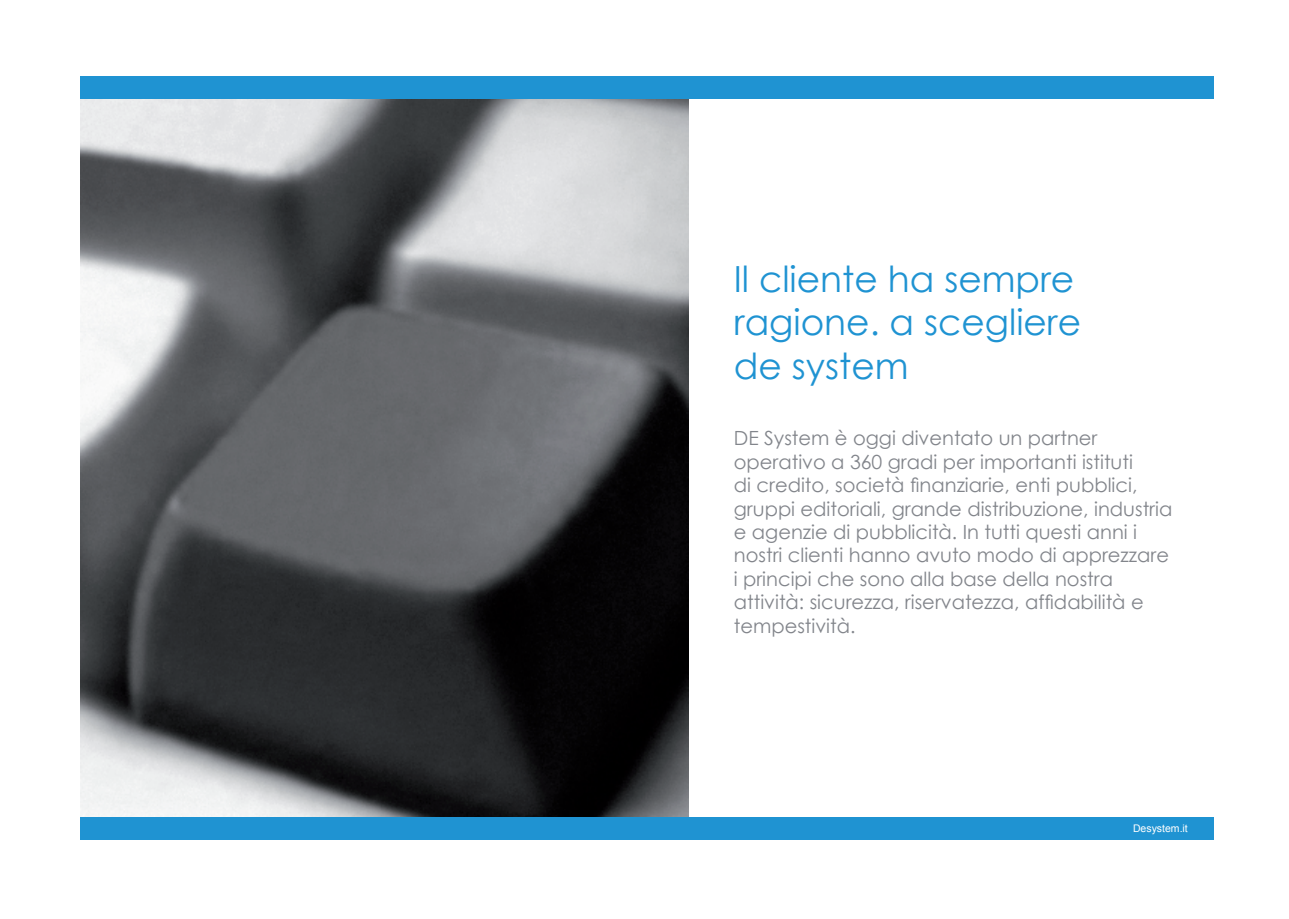
<style>
.page{position:relative;width:1289px;height:919px;background:#fff}
.page>*{position:absolute;margin:0;border:0;box-sizing:border-box;transform-origin:0 0}
.t1{font:36px/43.2px "Century Gothic";color:#1f93d2}
.t2{font:19.5px/23.4px "Century Gothic";color:#82858b}
.t3{font:10.5px "Arial";color:#fff}
</style>
<div class="page">
<img style="left:81px;top:98px;width:607px;height:719px">
<div style="left:81px;top:76px;width:1133px;height:22px;background:#1f93d2"></div>
<div style="left:80px;top:817px;width:1133px;height:22px;background:#1f93d2"></div>
<h1 class="t1" style="left:733px;top:257px;width:349px">Il cliente ha sempre ragione. a scegliere de system</h1>
<p class="t2" style="left:733px;top:426px;width:440px">DE System è oggi diventato un partner operativo a 360 gradi per importanti istituti<br>di credito, società finanziarie, enti pubblici, gruppi editoriali, grande distribuzione, industria e agenzie di pubblicità. In tutti questi anni i nostri clienti hanno avuto modo di apprezzare i principi che sono alla base della nostra attività: sicurezza, riservatezza, affidabilità e tempestività.</p>
<p class="t3" style="left:1132px;top:821px;width:56px">Desystem.it</p>
</div>
